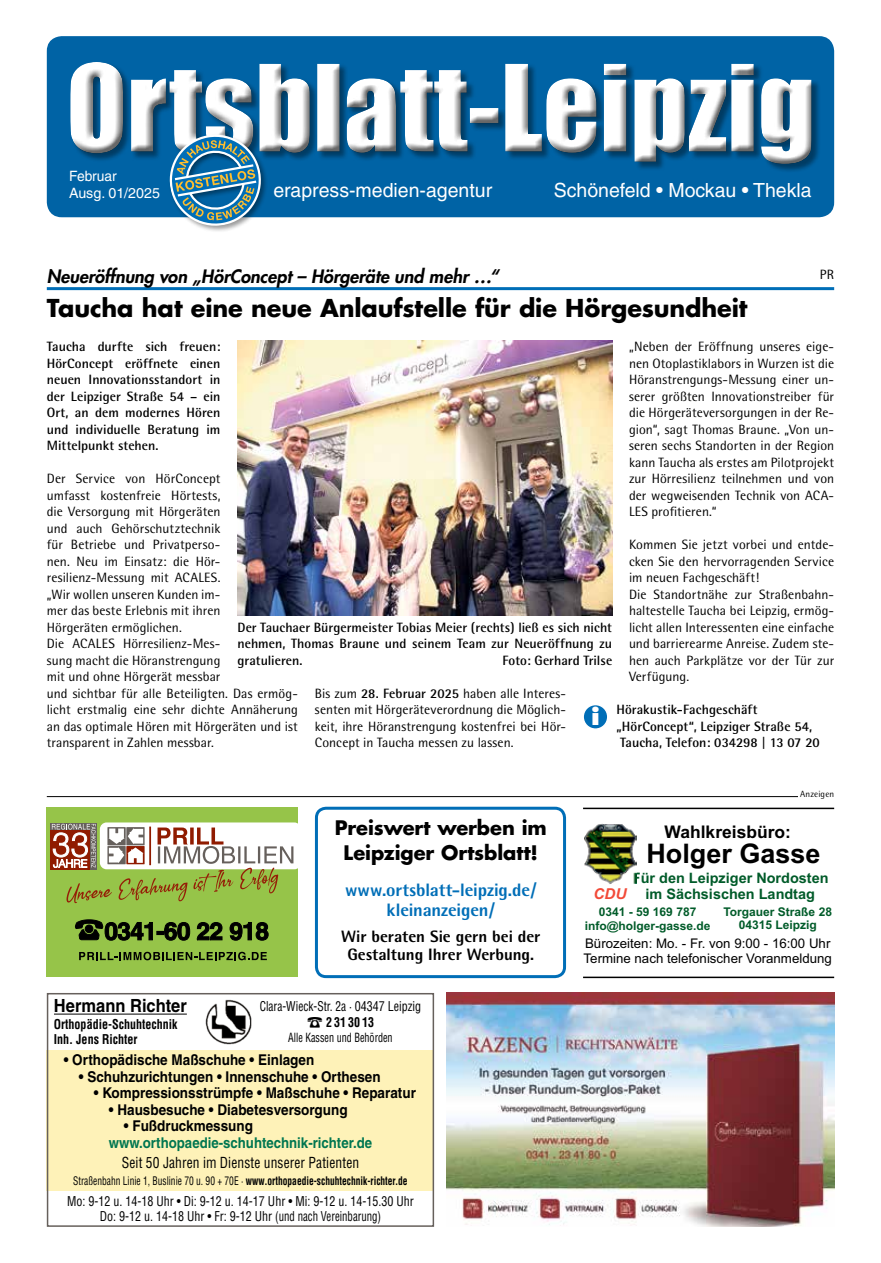
<style>
.page{position:relative;width:881px;height:1263px;background:#fff}
.page>*{position:absolute;margin:0;border:0;box-sizing:border-box;transform-origin:0 0}
.t1{font:700 27px "Arial";color:#000}
.t2{font:700 24px "Futura";letter-spacing:-.005em;color:#000}
.t3{font:800 22.5px "Futura";color:#fff}
.t4{font:19.5px "Helvetica";color:#fff}
.t5{font:700 19.5px/24.9px "Futura";letter-spacing:-.005em;color:#000;text-align:center}
.t6{font:700 18.15px "Helvetica";color:#000;scale:.91 1}
.t7{font:italic 800 18px "Futura";color:#000}
.t8{font:800 18px/19.5px "Rotis Semi Sans";letter-spacing:-.005em;color:#006eb7;text-align:center}
.t9{font:700 17.4px "Arial";color:#000}
.t10{font:800 16.5px/18px "Rotis Semi Sans";color:#000;text-align:center}
.t11{font:italic 700 15px "Arial";color:#f24a38}
.t12{font:700 14.85px "Helvetica";color:#000;scale:.91 1}
.t13{font:700 14.85px "Helvetica";color:#007650;scale:.89 1}
.t14{font:condensed 14.85px "Helvetica";letter-spacing:.01em;color:#000;scale:.91 1}
.t15{font:700 14.4px/16.2px "Arial";color:#005b29;text-align:center}
.t16{font:14.25px/16.5px "Helvetica";color:#fff}
.t17{font:13.5px/16.5px "Rotis Semi Sans";letter-spacing:.005em;color:#000}
.t18{font:700 13.5px/16.5px "Rotis Semi Sans";color:#000;text-align:justify}
.t19{font:13.35px/15.5px "Arial";color:#000}
.t20{font:condensed 13.2px/14.9px "Helvetica";color:#000;text-align:center;scale:.91 1}
.t21{font:condensed 13.2px/16.5px "Helvetica";color:#000;text-align:center;scale:.86 1}
.t22{font:700 condensed 13.2px/14.9px "Helvetica";color:#000;scale:.91 1}
.t23{font:condensed 12.3px "Helvetica";color:#000;scale:.82 1}
.t24{font:700 12px/13.4px "Arial";color:#005b29;text-align:center}
.t25{font:700 condensed 11.55px "Helvetica";color:#000;scale:.82 1}
.t26{font:9px "Rotis Semi Sans";letter-spacing:.015em;color:#000}
.s1{font-weight:700}
.s2{font-weight:400}
</style>
<div class="page">
<div style="left:47px;top:36px;width:786px;height:181px;background:#0063a5;border-radius:15px"></div>
<div style="left:70px;top:62px;width:750px;height:111px;background:#000;opacity:.4"></div>
<div style="left:69px;top:59px;width:742px;height:105px;background:#000;opacity:.6"></div>
<div style="left:168px;top:133px;width:100px;height:100px;background:#000;opacity:.4"></div>
<svg style="left:165px;top:132px;width:101px;height:99px"></svg>
<img style="left:446px;top:993px;width:387px;height:234px">
<hr style="left:47px;top:796px;width:750px;height:1px;background:#000">
<div style="left:47px;top:807px;width:251px;height:169px;background:#96c449"></div>
<div style="left:50px;top:830px;width:40px;height:39px;background:#901b00"></div>
<svg style="left:52px;top:822px;width:246px;height:81px"></svg>
<svg style="left:197px;top:922px;width:25px;height:18px"></svg>
<svg style="left:230px;top:922px;width:38px;height:18px"></svg>
<svg style="left:75px;top:919px;width:115px;height:22px"></svg>
<div style="left:85px;top:925px;width:8px;height:8px;background:#000;border-radius:50%"></div>
<div style="left:85px;top:925px;width:8px;height:8px;border:1px solid #000;border-radius:50%"></div>
<svg style="left:79px;top:952px;width:188px;height:8px"></svg>
<div style="left:47px;top:1050px;width:387px;height:140px;background:#fef2b8"></div>
<div style="left:47px;top:993px;width:387px;height:234px;border:2px solid #66605c"></div>
<hr style="left:54px;top:1014px;width:133px;height:1px;background:#000">
<img style="left:205px;top:999px;width:47px;height:46px">
<div style="left:315px;top:807px;width:251px;height:171px;border:3px solid #006eb7;border-radius:10px"></div>
<hr style="left:47px;top:287px;width:786px;height:3px;background:#006eb7">
<img style="left:237px;top:341px;width:374px;height:274px">
<div style="left:583px;top:704px;width:24px;height:25px;background:#006eb7;border-radius:50%"></div>
<div style="left:582px;top:704px;width:26px;height:26px;border:2px solid #fff;border-radius:50%"></div>
<img style="left:584px;top:823px;width:51px;height:61px">
<hr style="left:583px;top:808px;width:250px;height:1px;background:#000">
<hr style="left:583px;top:977px;width:250px;height:1px;background:#000">
<p class="t16" style="left:69px;top:168px;width:92px">Februar<br>Ausg. 01/2025</p>
<h3 class="t4" style="left:273px;top:179px;width:220px">erapress-medien-agentur</h3>
<h3 class="t4" style="left:553px;top:179px;width:259px">Schönefeld • Mockau • Thekla</h3>
<h3 class="t7" style="left:47px;top:264px;width:453px">Neueröffnung von „HörConcept – Hörgeräte und mehr …“</h3>
<h2 class="t2" style="left:47px;top:291px;width:702px">Taucha hat eine neue Anlaufstelle für die Hörgesundheit</h2>
<p class="t17" style="left:819px;top:266px;width:16px">PR</p>
<p class="t18" style="left:47px;top:338px;width:175px">Taucha durfte sich freuen:<br>HörConcept eröffnete einen neuen Innovationsstandort in der Leipziger Straße 54 – ein Ort, an dem modernes Hören und individuelle Beratung im Mittelpunkt stehen.</p>
<p class="t17" style="left:47px;top:470px;width:252px">Der Service von HörConcept<br>umfasst kostenfreie Hörtests,<br>die Versorgung mit Hörgeräten<br>und auch Gehörschutztechnik<br>für Betriebe und Privatperso-<br>nen. Neu im Einsatz: die Hör&shy;resilienz-Messung mit ACALES.<br>„Wir wollen unseren Kunden im-<br>mer das beste Erlebnis mit ihren<br>Hörgeräten ermöglichen.<br>Die ACALES Hörresilienz-Mes-<br>sung macht die Höranstrengung<br>mit und ohne Hörgerät messbar<br>und sichtbar für alle Beteiligten. Das ermög&shy;licht erstmalig eine sehr dichte Annäherung an das optimale Hören mit Hörgeräten und ist transparent in Zahlen messbar.</p>
<p class="t17" style="left:628px;top:338px;width:206px;text-align:justify">„Neben der Eröffnung unseres eige&shy;nen Otoplastiklabors in Wurzen ist die Höranstrengungs-Messung einer un&shy;serer größten Innovationstreiber für die Hörgeräteversorgungen in der Re&shy;gion“, sagt Thomas Braune. „Von un&shy;seren sechs Standorten in der Region kann Taucha als erstes am Pilotprojekt zur Hörresilienz teilnehmen und von der wegweisenden Technik von ACA-LES profitieren.“</p>
<p class="t17" style="left:628px;top:536px;width:206px">Kommen Sie jetzt vorbei und entde&shy;cken Sie den hervorragenden Service im neuen Fachgeschäft!<br>Die Standortnähe zur Straßenbahn&shy;haltestelle Taucha bei Leipzig, ermög&shy;licht allen Interessenten eine einfache und barrierearme Anreise. Zudem ste&shy;hen auch Parkplätze vor der Tür zur<br>Verfügung.</p>
<p class="t18" style="left:237px;top:618px;width:376px">Der Tauchaer Bürgermeister Tobias Meier (rechts) ließ es sich nicht nehmen, Thomas Braune und seinem Team zur Neueröffnung zu gratulieren.</p>
<p class="t18" style="left:502px;top:651px;width:111px">Foto: Gerhard Trilse</p>
<p class="t17" style="left:315px;top:685px;width:252px;text-align:justify">Bis zum <span class="s1">28. Februar 2025</span> haben alle Interes&shy;senten mit Hörgeräteverordnung die Möglich&shy;keit, ihre Höranstrengung kostenfrei bei Hör-Concept in Taucha messen zu lassen.</p>
<h3 class="t3" style="left:591px;top:703px;width:10px">i</h3>
<p class="t18" style="left:616px;top:701px;width:205px;text-align:left">Hörakustik-Fachgeschäft „HörConcept“, Leipziger Straße 54,<br>Taucha, Telefon: 034298 | 13 07 20</p>
<h3 class="t6" style="left:54px;top:995px;width:147px">Hermann Richter</h3>
<p class="t22" style="left:54px;top:1017px;width:137px">Orthopädie-Schuhtechnik<br>Inh. Jens Richter</p>
<h3 class="t5" style="left:334px;top:815px;width:213px">Preiswert werben im<br>Leipziger Ortsblatt!</h3>
<h3 class="t8" style="left:345px;top:880px;width:193px">www.ortsblatt-leipzig.de/ kleinanzeigen/</h3>
<p class="t10" style="left:341px;top:927px;width:201px">Wir beraten Sie gern bei der<br>Gestaltung Ihrer Werbung.</p>
<p class="t21" style="left:259px;top:998px;width:189px">Clara-Wieck-Str. 2a · 04347 Leipzig ☎ <span class="s1">2313013</span></p>
<p class="t23" style="left:288px;top:1030px;width:129px">Alle Kassen und Behörden</p>
<p class="t12" style="left:64px;top:1051px;width:277px">• Orthopädische Maßschuhe • Einlagen</p>
<p class="t12" style="left:79px;top:1067px;width:333px">• Schuhzurichtungen • Innenschuhe • Orthesen</p>
<p class="t12" style="left:94px;top:1084px;width:355px">• Kompressionsstrümpfe • Maßschuhe • Reparatur</p>
<p class="t12" style="left:109px;top:1100px;width:264px">• Hausbesuche • Diabetesversorgung</p>
<p class="t12" style="left:124px;top:1117px;width:143px">• Fußdruckmessung</p>
<p class="t13" style="left:109px;top:1133px;width:297px">www.orthopaedie-schuhtechnik-richter.de</p>
<p class="t14" style="left:122px;top:1153px;width:262px">Seit 50 Jahren im Dienste unserer Patienten</p>
<p class="t25" style="left:73px;top:1173px;width:409px"><span class="s2">Straßenbahn Linie 1, Buslinie 70 u. 90 + 70E ·</span> www.orthopaedie-schuhtechnik-richter.de</p>
<p class="t20" style="left:67px;top:1194px;width:382px">Mo: 9-12 u. 14-18 Uhr • Di: 9-12 u. 14-17 Uhr • Mi: 9-12 u. 14-15.30 Uhr<br>Do: 9-12 u. 14-18 Uhr • Fr: 9-12 Uhr (und nach Vereinbarung)</p>
<p class="t26" style="left:799px;top:789px;width:36px">Anzeigen</p>
<p class="t9" style="left:664px;top:820px;width:128px">Wahlkreisbüro:</p>
<p class="t15" style="left:631px;top:869px;width:198px">Für den Leipziger Nordosten im Sächsischen Landtag</p>
<p class="t19" style="left:583px;top:935px;width:250px">Bürozeiten: Mo. - Fr. von 9:00 - 16:00 Uhr<br>Termine nach telefonischer Voranmeldung</p>
<h1 class="t1" style="left:646px;top:834px;width:175px">Holger Gasse</h1>
<p class="t11" style="left:593px;top:884px;width:34px">CDU</p>
<p class="t24" style="left:584px;top:906px;width:127px">0341 - 59 169 787 info@holger-gasse.de</p>
<p class="t24" style="left:723px;top:905px;width:110px">Torgauer Straße 28<br>04315 Leipzig</p>
</div>
